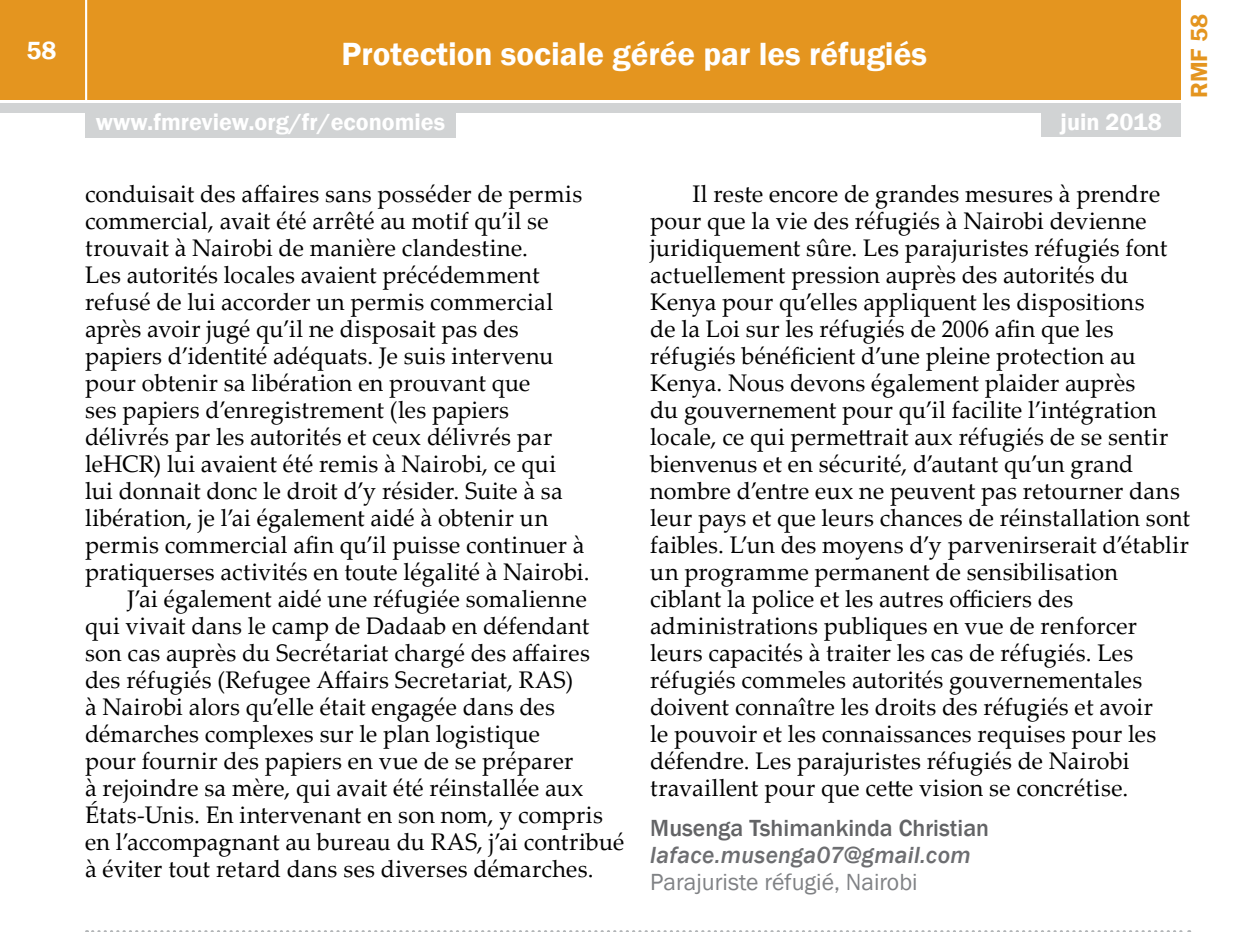
<style>
.page{position:relative;width:1259px;height:932px;background:#fff}
.page>*{position:absolute;margin:0;border:0;box-sizing:border-box;transform-origin:0 0}
.t1{font:600 33px "Franklin Gothic";color:#fff}
.t2{font:600 25.5px "Franklin Gothic";color:#fff}
.t3{font:24px/27px "Palatino Linotype";letter-spacing:.01em;color:#000}
.t4{font:600 24px "Franklin Gothic";color:#fff}
.t5{font:500 24px "Franklin Gothic";color:#636466}
.t6{font:italic 500 24px "Franklin Gothic";letter-spacing:.01em;color:#6d6e71}
.t7{font:24px "Franklin Gothic";color:#808285}
.t8{font:600 24px "Franklin Gothic";color:#e4951f}
</style>
<div class="page">
<div style="left:0;top:0;width:1181px;height:99px;background:#e4951f"></div>
<div style="left:0;top:104px;width:1181px;height:9px;background:#d1d3d4"></div>
<hr style="left:85px;top:0;width:2px;height:101px;background:#fff">
<div style="left:1041px;top:110px;width:140px;height:27px;background:#d1d3d4"></div>
<div style="left:85px;top:111px;width:371px;height:26px;background:#d1d3d4"></div>
<svg style="left:87px;top:930px;width:1102px;height:2px"></svg>
<p class="t2" style="left:27px;top:35px;width:31px">58</p>
<h1 class="t1" style="left:555px;top:33px;width:160px">Économi s</h1>
<h1 class="t1" style="left:341px;top:33px;width:587px">Protection sociale gérée par les réfugiés</h1>
<p class="t4" style="left:96px;top:107px;width:351px">www.fmreview.org/fr/economies</p>
<p class="t4" style="left:1060px;top:107px;width:103px">juin 2018</p>
<p class="t8" style="left:1184px;top:98px;width:85px;rotate:-90deg">RMF 58</p>
<p class="t3" style="left:85px;top:179px;width:499px">conduisait des affaires sans posséder de permis</p>
<p class="t3" style="left:85px;top:206px;width:465px">commercial, avait été arrêté au motif qu’il se</p>
<p class="t3" style="left:85px;top:233px;width:444px">trouvait à Nairobi de manière clandestine.</p>
<p class="t3" style="left:85px;top:260px;width:456px">Les autorités locales avaient précédemment</p>
<p class="t3" style="left:85px;top:287px;width:470px">refusé de lui accorder un permis commercial</p>
<p class="t3" style="left:85px;top:314px;width:435px">après avoir jugé qu’il ne disposait pas des</p>
<p class="t3" style="left:85px;top:341px;width:470px">papiers d’identité adéquats. Je suis intervenu</p>
<p class="t3" style="left:85px;top:368px;width:447px">pour obtenir sa libération en prouvant que</p>
<p class="t3" style="left:85px;top:395px;width:425px">ses papiers d’enregistrement (les papiers</p>
<p class="t3" style="left:85px;top:422px;width:469px">délivrés par les autorités et ceux délivrés par</p>
<p class="t3" style="left:85px;top:449px;width:473px">leHCR) lui avaient été remis à Nairobi, ce qui</p>
<p class="t3" style="left:85px;top:476px;width:479px">lui donnait donc le droit d’y résider. Suite à sa</p>
<p class="t3" style="left:85px;top:503px;width:465px">libération, je l’ai également aidé à obtenir un</p>
<p class="t3" style="left:85px;top:530px;width:501px">permis commercial afin qu’il puisse continuer à</p>
<p class="t3" style="left:85px;top:557px;width:506px">pratiquerses activités en toute légalité à Nairobi.</p>
<p class="t3" style="left:127px;top:584px;width:461px">J’ai également aidé une réfugiée somalienne</p>
<p class="t3" style="left:85px;top:611px;width:506px">qui vivait dans le camp de Dadaab en défendant</p>
<p class="t3" style="left:85px;top:638px;width:506px">son cas auprès du Secrétariat chargé des affaires</p>
<p class="t3" style="left:85px;top:665px;width:489px">des réfugiés (Refugee Affairs Secretariat, RAS)</p>
<p class="t3" style="left:85px;top:692px;width:471px">à Nairobi alors qu’elle était engagée dans des</p>
<p class="t3" style="left:85px;top:719px;width:456px">démarches complexes sur le plan logistique</p>
<p class="t3" style="left:85px;top:746px;width:490px">pour fournir des papiers en vue de se préparer</p>
<p class="t3" style="left:85px;top:773px;width:500px">à rejoindre sa mère, qui avait été réinstallée aux</p>
<p class="t3" style="left:85px;top:800px;width:519px">États-Unis. En intervenant en son nom, y compris</p>
<p class="t3" style="left:85px;top:827px;width:541px">en l’accompagnant au bureau du RAS, j’ai contribué</p>
<p class="t3" style="left:85px;top:854px;width:510px">à éviter tout retard dans ses diverses démarches.</p>
<p class="t3" style="left:650px;top:179px;width:541px;text-indent:42px">Il reste encore de grandes mesures à prendre pour que la vie des réfugiés à Nairobi devienne juridiquement sûre. Les parajuristes réfugiés font actuellement pression auprès des autorités du Kenya pour qu’elles appliquent les dispositions<br>de la Loi sur les réfugiés de 2006 afin que les réfugiés bénéficient d’une pleine protection au Kenya. Nous devons également plaider auprès<br>du gouvernement pour qu’il facilite l’intégration locale, ce qui permettrait aux réfugiés de se sentir bienvenus et en sécurité, d’autant qu’un grand nombre d’entre eux ne peuvent pas retourner dans leur pays et que leurs chances de réinstallation sont faibles. L’un des moyens d’y parvenirserait d’établir un programme permanent de sensibilisation ciblant la police et les autres officiers des administrations publiques en vue de renforcer leurs capacités à traiter les cas de réfugiés. Les réfugiés commeles autorités gouvernementales doivent connaître les droits des réfugiés et avoir<br>le pouvoir et les connaissances requises pour les défendre. Les parajuristes réfugiés de Nairobi travaillent pour que cette vision se concrétise.</p>
<p class="t5" style="left:650px;top:812px;width:340px">Musenga Tshimankinda Christian</p>
<p class="t6" style="left:650px;top:839px;width:322px">laface.musenga07@gmail.com</p>
<p class="t7" style="left:650px;top:866px;width:269px">Parajuriste réfugié, Nairobi</p>
</div>
